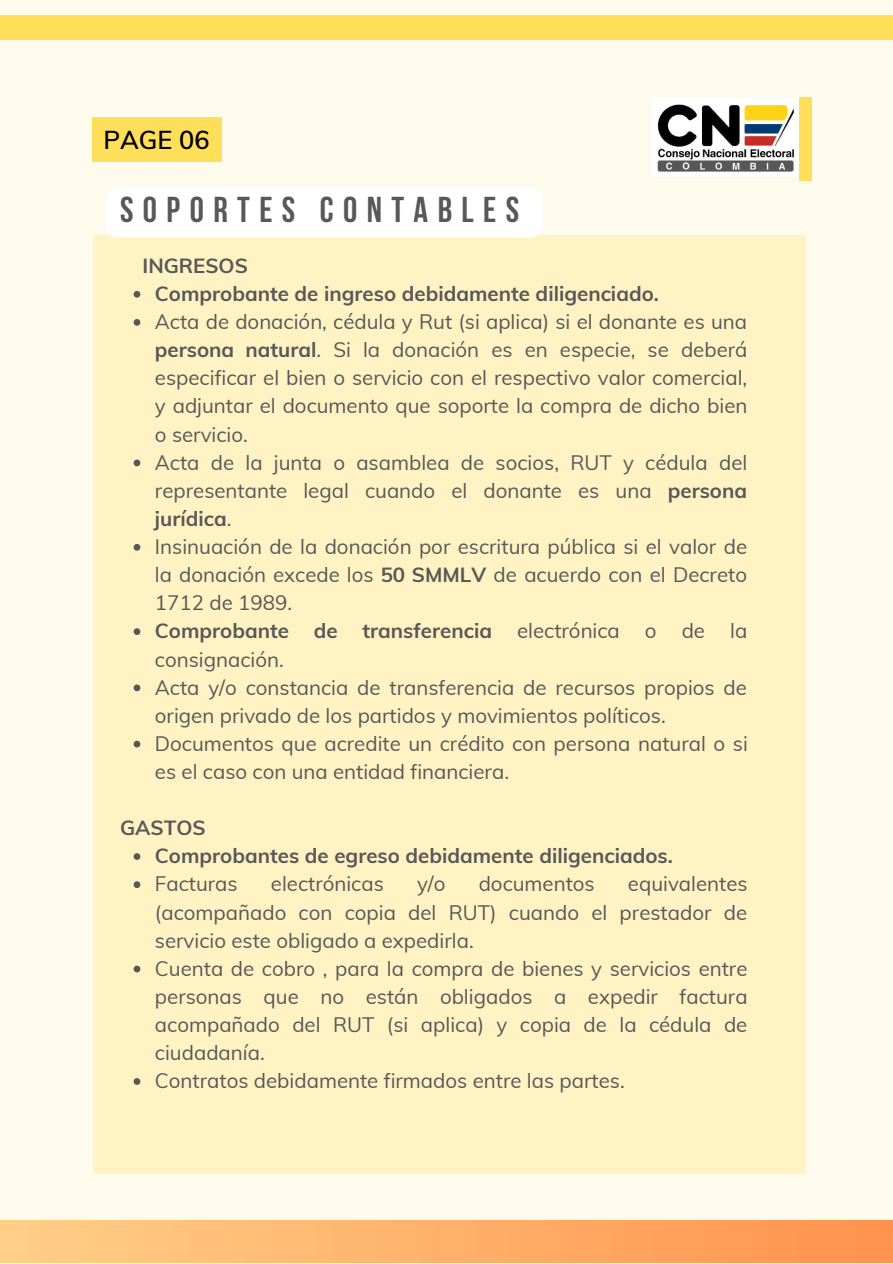
<style>
.page{position:relative;width:893px;height:1264px;background:#fff}
.page>*{position:absolute;margin:0;border:0;box-sizing:border-box;transform-origin:0 0}
.t1{font:700 35.85px "Bebas Neue";letter-spacing:.265em;color:#585858}
.t2{font:600 25.35px "Muli";color:#000}
.t3{font:20.4px/28px "Muli";color:#585858}
.t4{font:700 20.4px "Muli";color:#585858}
.s1{font-weight:700}
</style>
<div class="page">
<div style="left:0;top:0;width:892px;height:1262px;background:#fffbec"></div>
<div style="left:92px;top:117px;width:129px;height:44px;background:#ffde59"></div>
<div style="left:798px;top:98px;width:13px;height:83px;background:#ffde59"></div>
<div style="left:651px;top:98px;width:147px;height:79px;background:#fff"></div>
<img style="left:658px;top:104px;width:135px;height:67px">
<div style="left:0;top:16px;width:892px;height:23px;background:#ffde59"></div>
<div style="left:0;top:1220px;width:892px;height:42px;background:linear-gradient(to right,#ffcf88,#ff924e)"></div>
<div style="left:93px;top:235px;width:712px;height:938px;background:#fff3c3"></div>
<svg style="left:134px;top:291px;width:6px;height:6px"></svg>
<svg style="left:134px;top:319px;width:6px;height:7px"></svg>
<svg style="left:134px;top:459px;width:6px;height:7px"></svg>
<svg style="left:134px;top:544px;width:6px;height:6px"></svg>
<svg style="left:134px;top:628px;width:6px;height:7px"></svg>
<svg style="left:134px;top:684px;width:6px;height:7px"></svg>
<svg style="left:134px;top:740px;width:6px;height:7px"></svg>
<svg style="left:134px;top:853px;width:6px;height:7px"></svg>
<svg style="left:134px;top:881px;width:6px;height:7px"></svg>
<svg style="left:134px;top:965px;width:6px;height:7px"></svg>
<svg style="left:134px;top:1078px;width:6px;height:6px"></svg>
<div style="left:106px;top:187px;width:436px;height:51px;background:#fff;border-radius:13px"></div>
<p class="t2" style="left:103px;top:123px;width:108px">PAGE 06</p>
<h1 class="t1" style="left:120px;top:195px;width:400px">SOPORTES CONTABLES</h1>
<p class="t4" style="left:142px;top:252px;width:107px">INGRESOS</p>
<p class="t4" style="left:155px;top:280px;width:505px">Comprobante de ingreso debidamente diligenciado.</p>
<p class="t3" style="left:155px;top:307px;width:594px">Acta de donación, cédula y Rut (si aplica) si el donante es una <span class="s1">persona natural</span>. Si la donación es en especie, se deberá especificar el bien o servicio con el respectivo valor comercial, y adjuntar el documento que soporte la compra de dicho bien o servicio.<br>Acta de la junta o asamblea de socios, RUT y cédula del representante legal cuando el donante es una <span class="s1">persona jurídica</span>.<br>Insinuación de la donación por escritura pública si el valor de la donación excede los <span class="s1">50 SMMLV</span> de acuerdo con el Decreto 1712 de 1989.<br><span class="s1">Comprobante de transferencia</span> electrónica o de la consignación.<br>Acta y/o constancia de transferencia de recursos propios de origen privado de los partidos y movimientos políticos.<br>Documentos que acredite un crédito con persona natural o si es el caso con una entidad financiera.</p>
<p class="t4" style="left:120px;top:814px;width:87px">GASTOS</p>
<p class="t4" style="left:155px;top:842px;width:519px">Comprobantes de egreso debidamente diligenciados.</p>
<p class="t3" style="left:155px;top:869px;width:84px">Facturas</p>
<p class="t3" style="left:271px;top:869px;width:114px">electrónicas</p>
<p class="t3" style="left:417px;top:869px;width:30px">y/o</p>
<p class="t3" style="left:478px;top:869px;width:118px">documentos</p>
<p class="t3" style="left:155px;top:869px;width:594px;text-indent:473px">equivalentes (acompañado con copia del RUT) cuando el prestador de servicio este obligado a expedirla.<br>Cuenta de cobro , para la compra de bienes y servicios entre personas que no están obligados a expedir factura acompañado del RUT (si aplica) y copia de la cédula de ciudadanía.<br>Contratos debidamente firmados entre las partes.</p>
</div>
